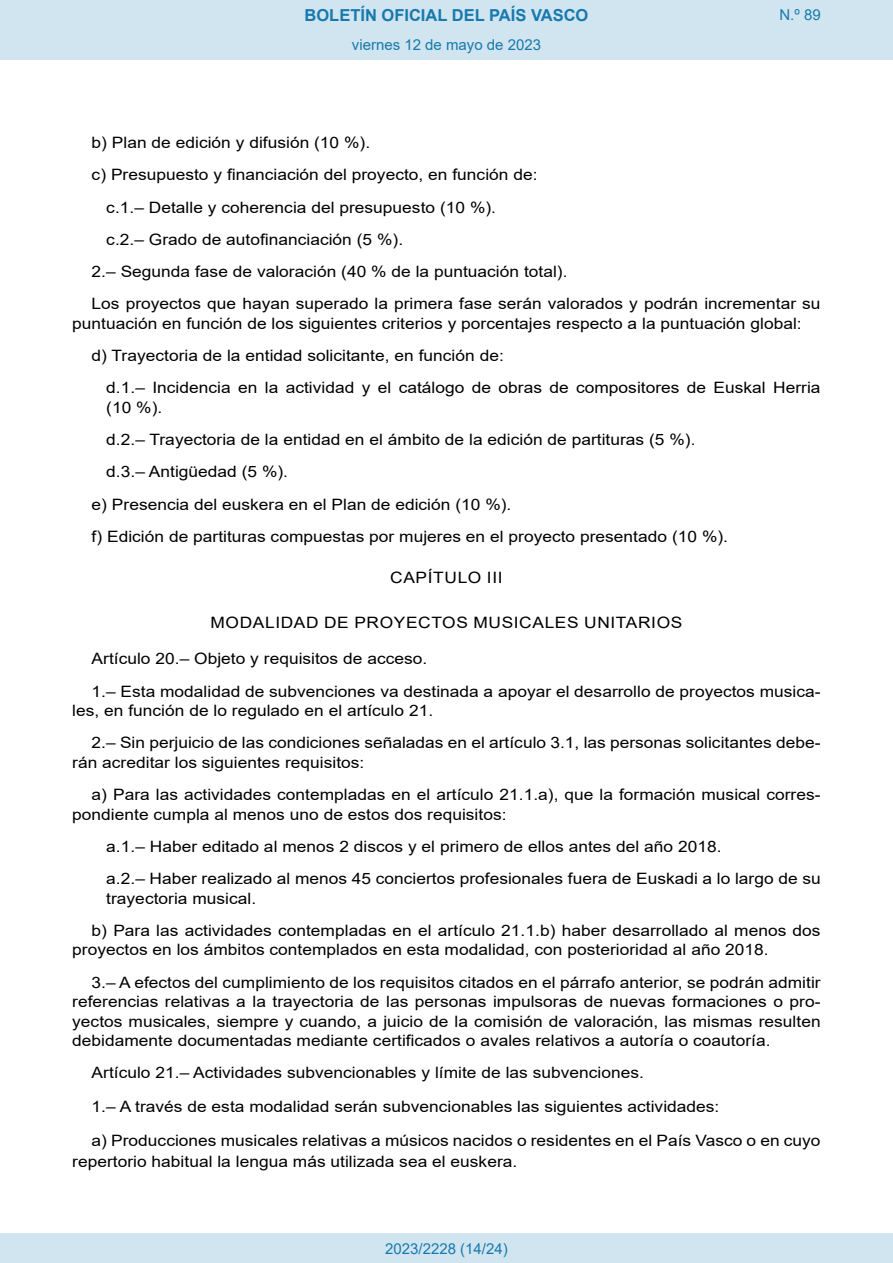
<style>
.page{position:relative;width:893px;height:1263px;background:#fff}
.page>*{position:absolute;margin:0;border:0;box-sizing:border-box;transform-origin:0 0}
.t1{font:700 16.5px "Arial";color:#1879ad}
.BOPVDetalle{font:15.6px/19.5px "Arial";color:#000;scale:1.11 1}
.BOPVDetalle1{font:15.6px/19.5px "Arial";color:#000;scale:1.11 1}
.BOPVClave{font:15.6px "Arial";letter-spacing:.035em;color:#000;scale:1.11 1}
.Paginacion_Centro{font:15px "Arial";color:#1879ad}
</style>
<div class="page">
<div style="left:0;top:0;width:893px;height:60px;background:#d0e5f0"></div>
<div style="left:0;top:1233px;width:893px;height:30px;background:#d0e5f0"></div>
<p class="t1" style="left:305px;top:3px;width:285px">BOLETÍN OFICIAL DEL PAÍS VASCO</p>
<p class="Paginacion_Centro" style="left:352px;top:35px;width:191px">viernes 12 de mayo de 2023</p>
<p class="Paginacion_Centro" style="left:779px;top:5px;width:43px">N.º 89</p>
<p class="BOPVDetalle" style="left:92px;top:133px;width:252px">b) Plan de edición y difusión (10 %).</p>
<p class="BOPVDetalle" style="left:92px;top:165px;width:403px">c) Presupuesto y financiación del proyecto, en función de:</p>
<p class="BOPVDetalle1" style="left:106px;top:197px;width:353px">c.1.– Detalle y coherencia del presupuesto (10 %).</p>
<p class="BOPVDetalle1" style="left:106px;top:230px;width:269px">c.2.– Grado de autofinanciación (5 %).</p>
<p class="BOPVDetalle" style="left:92px;top:262px;width:430px">2.– Segunda fase de valoración (40 % de la puntuación total).</p>
<p class="BOPVDetalle" style="left:72px;top:294px;width:676px;text-indent:19px">Los proyectos que hayan superado la primera fase serán valorados y podrán incrementar su puntuación en función de los siguientes criterios y porcentajes respecto a la puntuación global:</p>
<p class="BOPVDetalle" style="left:92px;top:346px;width:373px">d) Trayectoria de la entidad solicitante, en función de:</p>
<p class="BOPVDetalle1" style="left:106px;top:378px;width:645px">d.1.– Incidencia en la actividad y el catálogo de obras de compositores de Euskal Herria (10 %).</p>
<p class="BOPVDetalle1" style="left:106px;top:430px;width:532px">d.2.– Trayectoria de la entidad en el ámbito de la edición de partituras (5 %).</p>
<p class="BOPVDetalle1" style="left:106px;top:462px;width:165px">d.3.– Antigüedad (5 %).</p>
<p class="BOPVDetalle" style="left:92px;top:494px;width:380px">e) Presencia del euskera en el Plan de edición (10 %).</p>
<p class="BOPVDetalle" style="left:92px;top:527px;width:575px">f) Edición de partituras compuestas por mujeres en el proyecto presentado (10 %).</p>
<p class="BOPVClave" style="left:390px;top:566px;width:103px">CAPÍTULO III</p>
<p class="BOPVClave" style="left:210px;top:611px;width:427px">MODALIDAD DE PROYECTOS MUSICALES UNITARIOS</p>
<p class="BOPVDetalle" style="left:92px;top:649px;width:304px">Artículo 20.– Objeto y requisitos de acceso.</p>
<p class="BOPVDetalle" style="left:72px;top:681px;width:676px;text-indent:19px">1.– Esta modalidad de subvenciones va destinada a apoyar el desarrollo de proyectos musica&shy;les, en función de lo regulado en el artículo 21.</p>
<p class="BOPVDetalle" style="left:72px;top:733px;width:676px;text-indent:19px">2.– Sin perjuicio de las condiciones señaladas en el artículo 3.1, las personas solicitantes debe&shy;rán acreditar los siguientes requisitos:</p>
<p class="BOPVDetalle" style="left:72px;top:785px;width:676px;text-indent:19px">a) Para las actividades contempladas en el artículo 21.1.a), que la formación musical corres&shy;pondiente cumpla al menos uno de estos dos requisitos:</p>
<p class="BOPVDetalle1" style="left:106px;top:836px;width:556px">a.1.– Haber editado al menos 2 discos y el primero de ellos antes del año 2018.</p>
<p class="BOPVDetalle1" style="left:106px;top:869px;width:645px">a.2.– Haber realizado al menos 45 conciertos profesionales fuera de Euskadi a lo largo de su trayectoria musical.</p>
<p class="BOPVDetalle" style="left:72px;top:920px;width:676px;text-indent:19px">b) Para las actividades contempladas en el artículo 21.1.b) haber desarrollado al menos dos proyectos en los ámbitos contemplados en esta modalidad, con posterioridad al año 2018.</p>
<p class="BOPVDetalle" style="left:72px;top:972px;width:676px;text-align:justify;text-indent:19px">3.– A efectos del cumplimiento de los requisitos citados en el párrafo anterior, se podrán admitir referencias relativas a la trayectoria de las personas impulsoras de nuevas formaciones o pro&shy;yectos musicales, siempre y cuando, a juicio de la comisión de valoración, las mismas resulten debidamente documentadas mediante certificados o avales relativos a autoría o coautoría.</p>
<p class="BOPVDetalle" style="left:92px;top:1063px;width:499px">Artículo 21.– Actividades subvencionables y límite de las subvenciones.</p>
<p class="BOPVDetalle" style="left:92px;top:1097px;width:567px">1.– A través de esta modalidad serán subvencionables las siguientes actividades:</p>
<p class="BOPVDetalle" style="left:72px;top:1130px;width:676px;line-height:21px;text-indent:19px">a) Producciones musicales relativas a músicos nacidos o residentes en el País Vasco o en cuyo repertorio habitual la lengua más utilizada sea el euskera.</p>
<p class="Paginacion_Centro" style="left:385px;top:1238px;width:124px">2023/2228 (14/24)</p>
</div>
